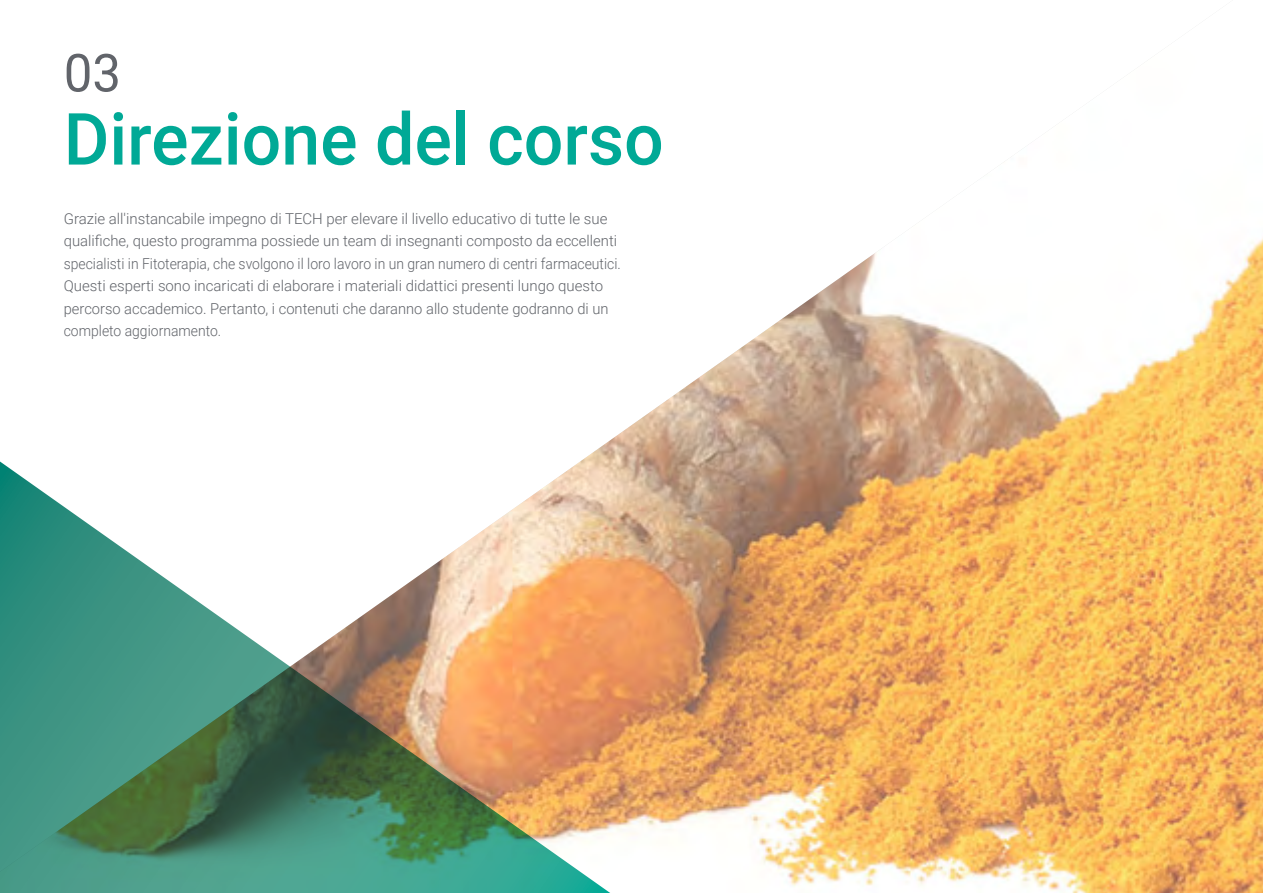
<style>
.page{position:relative;width:1263px;height:893px;background:#fff}
.page>*{position:absolute;margin:0;border:0;box-sizing:border-box;transform-origin:0 0}
.t1{font:500 72px "Roboto";color:#00a996}
.t2{font:52.5px "Roboto";color:#61646a}
.t3{font:300 15px/22.5px "Roboto";color:#61646a}
</style>
<div class="page">
<img style="left:602px;top:161px;width:661px;height:732px">
<svg style="left:0;top:446px;width:640px;height:447px"></svg>
<h2 class="t2" style="left:64px;top:36px;width:59px">03</h2>
<h1 class="t1" style="left:64px;top:89px;width:601px">Direzione del corso</h1>
<p class="t3" style="left:64px;top:207px;width:558px">Grazie all'instancabile impegno di TECH per elevare il livello educativo di tutte le sue qualifiche, questo programma possiede un team di insegnanti composto da eccellenti specialisti in Fitoterapia, che svolgono il loro lavoro in un gran numero di centri farmaceutici.<br>Questi esperti sono incaricati di elaborare i materiali didattici presenti lungo questo percorso accademico. Pertanto, i contenuti che daranno allo studente godranno di un completo aggiornamento.</p>
</div>
